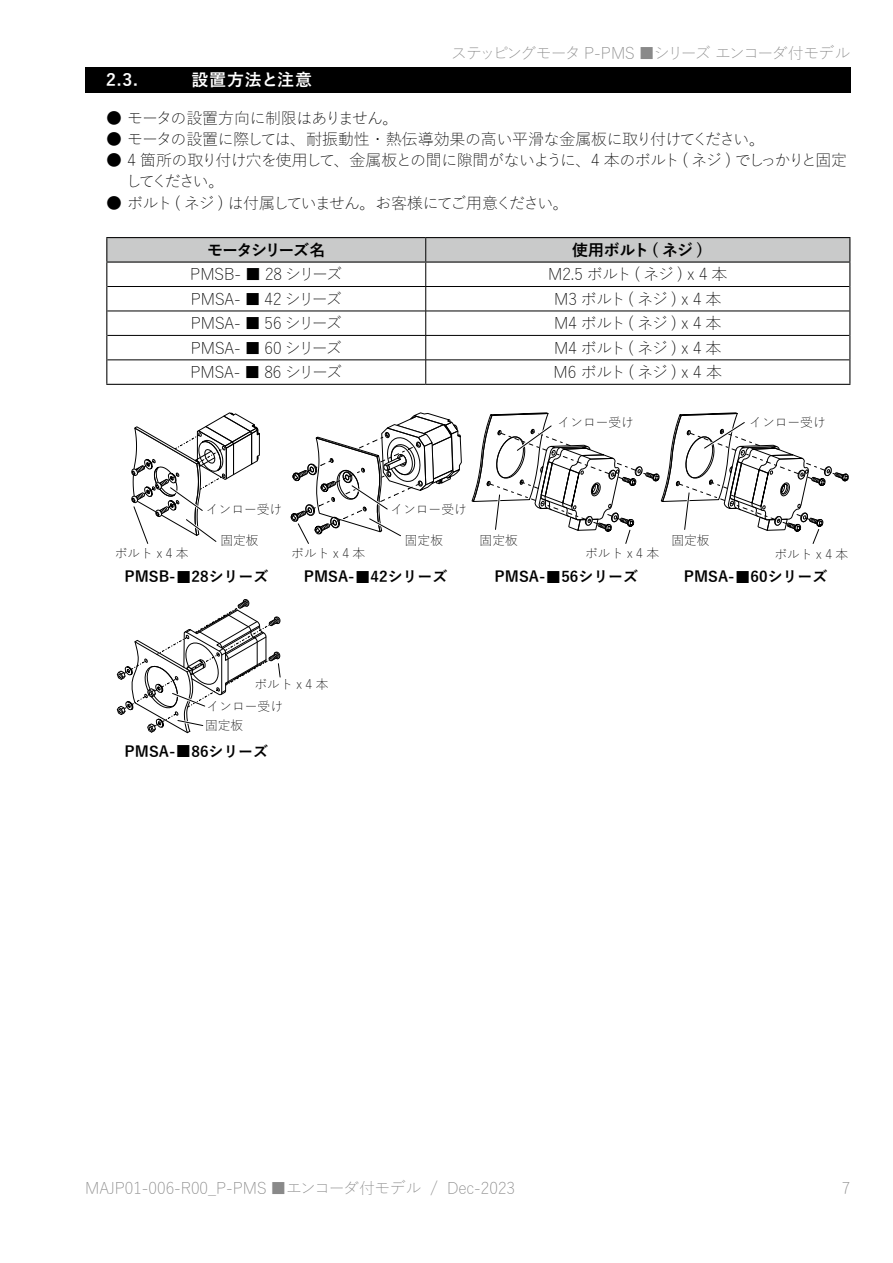
<style>
.page{position:relative;width:893px;height:1263px;background:#fff}
.page>*{position:absolute;margin:0;border:0;box-sizing:border-box;transform-origin:0 0}
.t1{font:700 16.95px "Yu Gothic";letter-spacing:.05em;color:#fff}
.t2{font:300 15.9px "Yu Gothic";letter-spacing:-.05em;color:#000}
.t3{font:300 15.9px "Yu Gothic";color:#000}
.t4{font:300 15.9px/21.3px "Yu Gothic";letter-spacing:-.075em;color:#000}
.t5{font:300 15.9px "Yu Gothic";letter-spacing:-.025em;color:#000}
.t6{font:300 15.9px "Yu Gothic";color:#898989}
.t7{font:300 15.9px "Yu Gothic";letter-spacing:-.095em;color:#000}
.t8{font:300 15.9px "Yu Gothic";letter-spacing:-.095em;color:#898989}
.t9{font:700 15.9px "Yu Gothic";letter-spacing:-.065em;color:#000}
.t10{font:700 15.9px "Yu Gothic";letter-spacing:-.085em;color:#000}
.t11{font:300 15.9px "Yu Gothic";letter-spacing:-.02em;color:#898989}
.t12{font:700 14.85px "Yu Gothic";color:#000}
.t13{font:300 12.75px/19.4px "Yu Gothic";color:#000}
.s1{font-weight:500;font-size:15.9px}
</style>
<div class="page">
<div style="left:85px;top:67px;width:765px;height:25px;background:#000"></div>
<hr style="left:106px;top:237px;width:320px;height:1px;background:#000">
<hr style="left:426px;top:237px;width:424px;height:1px;background:#000">
<svg style="left:106px;top:238px;width:744px;height:146px"></svg>
<hr style="left:106px;top:384px;width:320px;height:1px;background:#000">
<hr style="left:426px;top:384px;width:424px;height:1px;background:#000">
<svg style="left:131px;top:412px;width:129px;height:132px"></svg>
<svg style="left:290px;top:412px;width:172px;height:132px"></svg>
<svg style="left:471px;top:412px;width:378px;height:132px"></svg>
<svg style="left:116px;top:599px;width:165px;height:135px"></svg>
<p class="t8" style="left:451px;top:38px;width:401px">ステッピングモータ P-PMS ■シリーズ エンコーダ付モデル</p>
<p class="t1" style="left:106px;top:70px;width:33px">2.3.</p>
<p class="t1" style="left:191px;top:70px;width:122px">設置方法と注意</p>
<p class="t2" style="left:106px;top:103px;width:293px">● モータの設置方向に制限はありません。</p>
<p class="t5" style="left:106px;top:124px;width:660px">● モータの設置に際しては、耐振動性・熱伝導効果の高い平滑な金属板に取り付けてください。</p>
<p class="t4" style="left:126px;top:147px;width:723px;text-indent:-19px">● 4 箇所の取り付け穴を使用して、金属板との間に隙間がないように、4 本のボルト ( ネジ ) でしっかりと固定してください。</p>
<p class="t7" style="left:106px;top:188px;width:464px">● ボルト ( ネジ ) は付属していません。お客様にてご用意ください。</p>
<p class="t10" style="left:207px;top:241px;width:120px">モータシリーズ名</p>
<p class="t9" style="left:572px;top:241px;width:132px">使用ボルト ( ネジ )</p>
<p class="t3" style="left:190px;top:260px;width:154px">PMSB- ■ 28 シリーズ</p>
<p class="t2" style="left:548px;top:260px;width:181px">M2.5 ボルト ( ネジ ) x 4 本</p>
<p class="t3" style="left:191px;top:284px;width:153px">PMSA- ■ 42 シリーズ</p>
<p class="t2" style="left:554px;top:284px;width:169px">M3 ボルト ( ネジ) x 4 本</p>
<p class="t3" style="left:191px;top:309px;width:153px">PMSA- ■ 56 シリーズ</p>
<p class="t2" style="left:554px;top:309px;width:169px">M4 ボルト ( ネジ) x 4 本</p>
<p class="t3" style="left:191px;top:333px;width:153px">PMSA- ■ 60 シリーズ</p>
<p class="t2" style="left:554px;top:333px;width:169px">M4 ボルト ( ネジ) x 4 本</p>
<p class="t3" style="left:190px;top:357px;width:153px">PMSA- ■ 86 シリーズ</p>
<p class="t2" style="left:554px;top:357px;width:170px">M6 ボルト ( ネジ ) x 4 本</p>
<p class="t13" style="left:557px;top:411px;width:78px">インロー受け</p>
<p class="t13" style="left:749px;top:411px;width:78px">インロー受け</p>
<p class="t13" style="left:390px;top:498px;width:78px">インロー受け</p>
<p class="t13" style="left:206px;top:498px;width:78px">インロー受け</p>
<p class="t13" style="left:220px;top:529px;width:40px">固定板</p>
<p class="t13" style="left:405px;top:529px;width:40px">固定板</p>
<p class="t13" style="left:480px;top:528px;width:40px">固定板</p>
<p class="t13" style="left:671px;top:528px;width:40px">固定板</p>
<p class="t13" style="left:115px;top:542px;width:75px">ボルト x 4 本</p>
<p class="t13" style="left:585px;top:542px;width:75px">ボルト x 4 本</p>
<p class="t13" style="left:774px;top:543px;width:75px">ボルト x 4 本</p>
<p class="t13" style="left:291px;top:542px;width:75px">ボルト x 4 本</p>
<p class="t12" style="left:124px;top:568px;width:145px">PMSB-<span class="s1">■</span>28シリーズ</p>
<p class="t12" style="left:304px;top:568px;width:145px">PMSA-<span class="s1">■</span>42シリーズ</p>
<p class="t12" style="left:495px;top:568px;width:145px">PMSA-<span class="s1">■</span>56シリーズ</p>
<p class="t12" style="left:684px;top:568px;width:145px">PMSA-<span class="s1">■</span>60シリーズ</p>
<p class="t13" style="left:254px;top:673px;width:75px">ボルト x 4 本</p>
<p class="t13" style="left:205px;top:695px;width:79px">インロー受け固定板</p>
<p class="t12" style="left:125px;top:743px;width:145px">PMSA-<span class="s1">■</span>86シリーズ</p>
<p class="t6" style="left:85px;top:1173px;width:432px">MAJP01-006-R00_P-PMS ■エンコーダ付モデル / Dec-2023</p>
<p class="t11" style="left:842px;top:1173px;width:10px">7</p>
</div>
